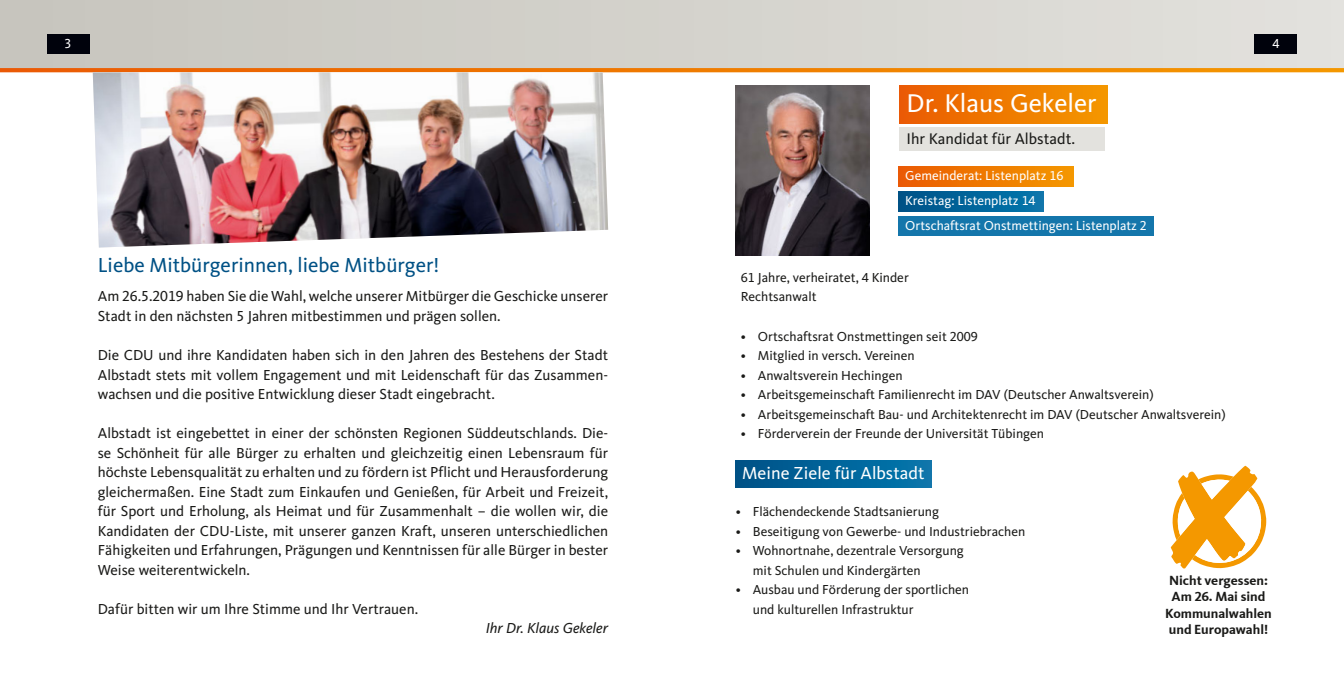
<style>
.page{position:relative;width:1344px;height:685px;background:#fff}
.page>*{position:absolute;margin:0;border:0;box-sizing:border-box;transform-origin:0 0}
.t1{font:26.55px "CDU Kievit Tab";color:#fff}
.t2{font:21px "CDU Kievit Tab";color:#005185}
.t3{font:18px "CDU Kievit Tab";color:#fff}
.t4{font:15.9px "CDU Kievit Tab";color:#1a1a18}
.t5{font:15px/19.5px "CDU Kievit Tab";color:#1a1a18;text-align:justify}
.t6{font:italic 15px "CDU Kievit Tab";color:#1a1a18}
.t7{font:700 13.65px/16.4px "CDU Kievit Tab";color:#1a1a18;text-align:center}
.t8{font:13.5px/19.5px "CDU Kievit Tab";color:#1a1a18}
.t9{font:13.5px "CDU Kievit Tab";color:#fff}
.t10{font:13.35px "CDU Kievit Tab";color:#fff}
</style>
<div class="page">
<div style="left:672px;top:0;width:672px;height:68px;background:#dbdad5"></div>
<div style="left:0;top:0;width:672px;height:68px;background:#cdccc5"></div>
<svg style="left:0;top:68px;width:672px;height:4px;background:#eb6b04"></svg>
<svg style="left:672px;top:68px;width:672px;height:4px;background:#f08a03"></svg>
<div style="left:47px;top:34px;width:42px;height:20px;background:#00020c"></div>
<div style="left:1254px;top:34px;width:43px;height:20px;background:#00020c"></div>
<img style="left:93px;top:72px;width:515px;height:175px">
<div style="left:736px;top:461px;width:195px;height:26px;background:linear-gradient(to right,#005187,#0577ad)"></div>
<div style="left:899px;top:85px;width:208px;height:39px;background:linear-gradient(to right,#ea5a02,#f49800)"></div>
<div style="left:899px;top:128px;width:206px;height:23px;background:#e3e2de"></div>
<img style="left:736px;top:85px;width:133px;height:170px">
<svg style="left:1170px;top:465px;width:96px;height:103px"></svg>
<div style="left:899px;top:192px;width:144px;height:19px;background:linear-gradient(to right,#005187,#0577ad)"></div>
<div style="left:899px;top:167px;width:174px;height:19px;background:linear-gradient(to right,#ea5b02,#f49700)"></div>
<div style="left:899px;top:217px;width:255px;height:19px;background:#1476ab"></div>
<p class="t9" style="left:65px;top:35px;width:9px">3</p>
<p class="t9" style="left:1272px;top:35px;width:9px">4</p>
<h1 class="t1" style="left:906px;top:88px;width:192px">Dr. Klaus Gekeler</h1>
<p class="t4" style="left:906px;top:129px;width:170px">Ihr Kandidat für Albstadt.</p>
<h2 class="t2" style="left:98px;top:253px;width:343px">Liebe Mitbürgerinnen, liebe Mitbürger!</h2>
<p class="t5" style="left:98px;top:287px;width:512px">Am 26.5.2019 haben Sie die Wahl, welche unserer Mitbürger die Geschicke unserer<br>Stadt in den nächsten 5 Jahren mitbestimmen und prägen sollen.</p>
<p class="t5" style="left:98px;top:345px;width:512px">Die CDU und ihre Kandidaten haben sich in den Jahren des Bestehens der Stadt Albstadt stets mit vollem Engagement und mit Leidenschaft für das Zusammen&shy;wachsen und die positive Entwicklung dieser Stadt eingebracht.</p>
<p class="t5" style="left:98px;top:423px;width:512px">Albstadt ist eingebettet in einer der schönsten Regionen Süddeutschlands. Die&shy;se Schönheit für alle Bürger zu erhalten und gleichzeitig einen Lebensraum für höchste Lebensqualität zu erhalten und zu fördern ist Pflicht und Herausforderung gleichermaßen. Eine Stadt zum Einkaufen und Genießen, für Arbeit und Freizeit, für Sport und Erholung, als Heimat und für Zusammenhalt – die wollen wir, die Kandidaten der CDU-Liste, mit unserer ganzen Kraft, unseren unterschiedlichen Fähigkeiten und Erfahrungen, Prägungen und Kenntnissen für alle Bürger in bester Weise weiterentwickeln.</p>
<p class="t5" style="left:98px;top:599px;width:322px">Dafür bitten wir um Ihre Stimme und Ihr Vertrauen.</p>
<p class="t6" style="left:486px;top:619px;width:124px">Ihr Dr. Klaus Gekeler</p>
<p class="t10" style="left:905px;top:168px;width:160px">Gemeinderat: Listenplatz 16</p>
<p class="t10" style="left:905px;top:218px;width:243px">Ortschaftsrat Onstmettingen: Listenplatz 2</p>
<p class="t10" style="left:905px;top:193px;width:132px">Kreistag: Listenplatz 14</p>
<p class="t8" style="left:741px;top:268px;width:169px">61 Jahre, verheiratet, 4 Kinder<br>Rechtsanwalt</p>
<p class="t8" style="left:741px;top:326px;width:238px">• Ortschaftsrat Onstmettingen seit 2009</p>
<p class="t8" style="left:741px;top:346px;width:175px">• Mitglied in versch. Vereinen</p>
<p class="t8" style="left:741px;top:365px;width:163px">• Anwaltsverein Hechingen</p>
<p class="t8" style="left:741px;top:385px;width:414px">• Arbeitsgemeinschaft Familienrecht im DAV (Deutscher Anwaltsverein)</p>
<p class="t8" style="left:741px;top:404px;width:486px">• Arbeitsgemeinschaft Bau- und Architektenrecht im DAV (Deutscher Anwaltsverein)</p>
<p class="t8" style="left:741px;top:424px;width:305px">• Förderverein der Freunde der Universität Tübingen</p>
<p class="t3" style="left:742px;top:462px;width:184px">Meine Ziele für Albstadt</p>
<p class="t8" style="left:736px;top:502px;width:205px">• Flächendeckende Stadtsanierung</p>
<p class="t8" style="left:736px;top:521px;width:291px">• Beseitigung von Gewerbe- und Industriebrachen</p>
<p class="t8" style="left:753px;top:541px;width:213px;text-indent:-17px">• Wohnortnahe, dezentrale Versorgung mit Schulen und Kindergärten</p>
<p class="t8" style="left:753px;top:580px;width:218px;text-indent:-17px">• Ausbau und Förderung der sportlichen und kulturellen Infrastruktur</p>
<p class="t7" style="left:1165px;top:572px;width:108px">Nicht vergessen:<br>Am 26. Mai sind<br>Kommunalwahlen und Europawahl!</p>
</div>
